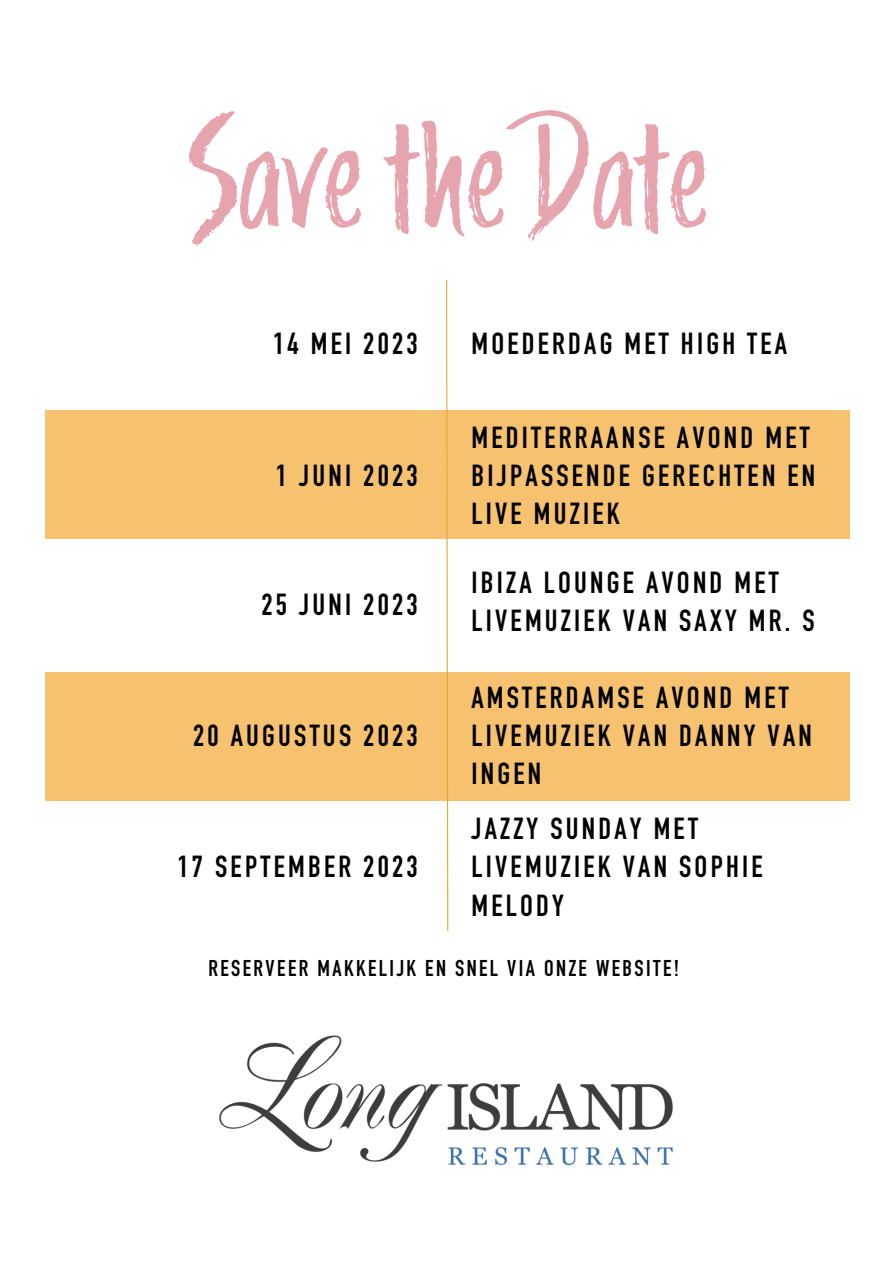
<style>
.page{position:relative;width:894px;height:1264px;background:#fff}
.page>*{position:absolute;margin:0;border:0;box-sizing:border-box;transform-origin:0 0}
.t1{font:150.15px "Trailmade";color:#e6a4af}
.t2{font:30px/38.2px "DIN Engschrift Std";letter-spacing:.11em;color:#000}
.t3{font:22.5px "DIN Engschrift Std";letter-spacing:.11em;color:#000}
</style>
<div class="page">
<div style="left:45px;top:411px;width:804px;height:128px;background:#f7c270"></div>
<div style="left:45px;top:673px;width:804px;height:128px;background:#f7c270"></div>
<svg style="left:445px;top:279px;width:4px;height:653px"></svg>
<img style="left:219px;top:1035px;width:454px;height:131px">
<p class="t1" style="left:185px;top:81px;width:524px">Save the Date</p>
<p class="t2" style="left:273px;top:329px;width:146px">14 MEI 2023</p>
<p class="t2" style="left:471px;top:329px;width:317px">MOEDERDAG MET HIGH TEA</p>
<p class="t2" style="left:276px;top:460px;width:143px">1 JUNI 2023</p>
<p class="t2" style="left:261px;top:589px;width:158px">25 JUNI 2023</p>
<p class="t2" style="left:193px;top:720px;width:226px">20 AUGUSTUS 2023</p>
<p class="t2" style="left:177px;top:851px;width:241px">17 SEPTEMBER 2023</p>
<p class="t2" style="left:471px;top:422px;width:339px">MEDITERRAANSE AVOND MET</p>
<p class="t2" style="left:471px;top:460px;width:345px">BIJPASSENDE GERECHTEN EN<br>LIVE MUZIEK</p>
<p class="t2" style="left:471px;top:567px;width:344px">IBIZA LOUNGE AVOND MET<br>LIVEMUZIEK VAN SAXY MR. S</p>
<p class="t2" style="left:471px;top:682px;width:342px">AMSTERDAMSE AVOND MET<br>LIVEMUZIEK VAN DANNY VAN<br>INGEN</p>
<p class="t2" style="left:471px;top:813px;width:293px">JAZZY SUNDAY MET<br>LIVEMUZIEK VAN SOPHIE<br>MELODY</p>
<p class="t3" style="left:208px;top:959px;width:472px">RESERVEER MAKKELIJK EN SNEL VIA ONZE WEBSITE!</p>
</div>
